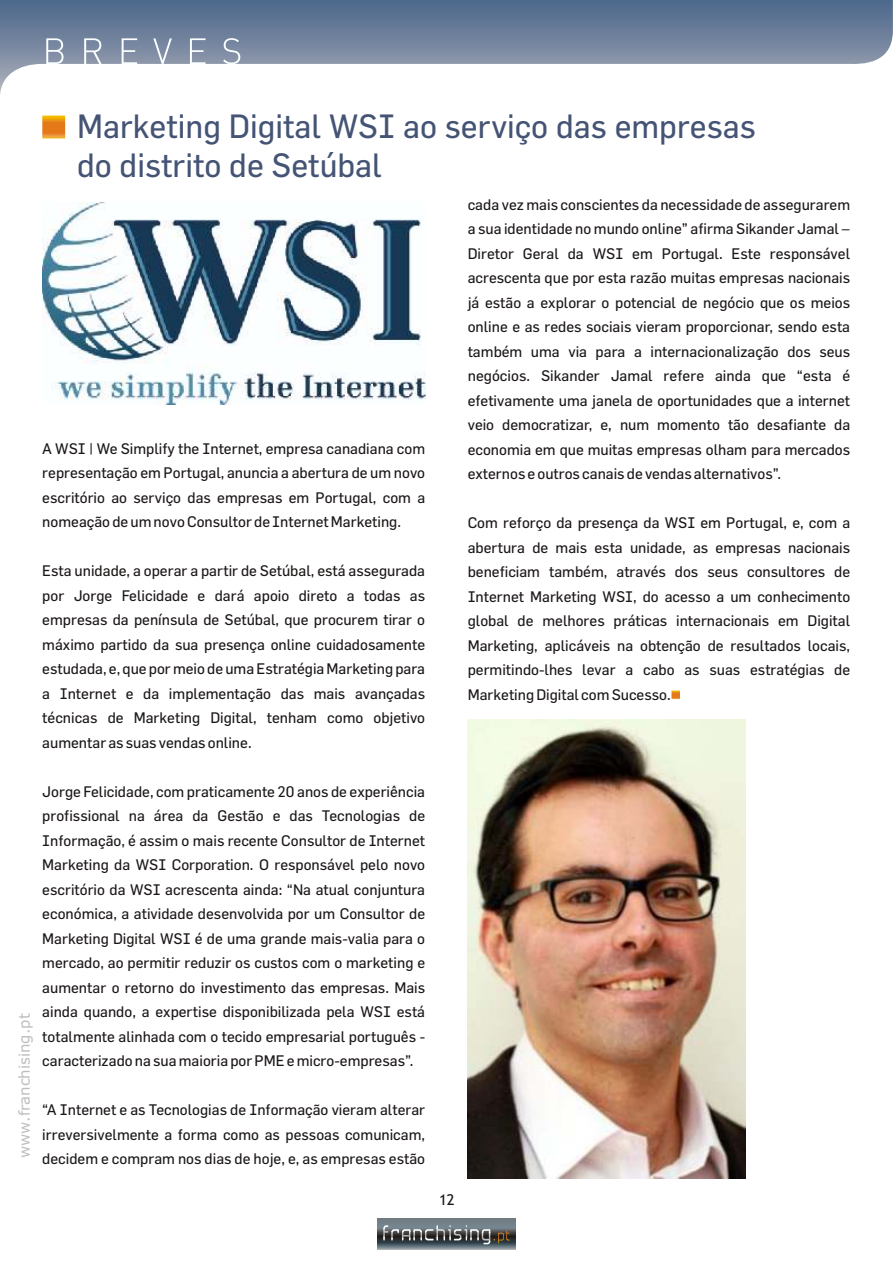
<style>
.page{position:relative;width:894px;height:1263px;background:#fff}
.page>*{position:absolute;margin:0;border:0;box-sizing:border-box;transform-origin:0 0}
.t1{font:33px/38.5px "Flama";color:#455475}
.t2{font:15px/24.5px "Flama";color:#1c1717;text-align:justify}
.t3{font:15px "Verdana";color:#bfbfc2}
.t4{font:15px "Trebuchet MS";color:#1c1717}
</style>
<div class="page">
<img style="left:0;top:0;width:893px;height:94px">
<img style="left:42px;top:116px;width:23px;height:22px">
<svg style="left:46px;top:38px;width:194px;height:26px;background:#919db1"></svg>
<img style="left:377px;top:1219px;width:139px;height:31px">
<svg style="left:383px;top:1225px;width:127px;height:19px;background:#626769"></svg>
<svg style="left:672px;top:691px;width:8px;height:8px"></svg>
<img style="left:42px;top:203px;width:383px;height:202px">
<img style="left:468px;top:720px;width:277px;height:458px">
<p class="t3" style="left:18px;top:1158px;width:146px;rotate:-90deg">www.franchising.pt</p>
<h1 class="t1" style="left:77px;top:109px;width:680px">Marketing Digital WSI ao serviço das empresas do distrito de Setúbal</h1>
<p class="t2" style="left:42px;top:437px;width:384px">A WSI | We Simplify the Internet, empresa canadiana com representação em Portugal, anuncia a abertura de um novo escritório ao serviço das empresas em Portugal, com a nomeação de um novo Consultor de Internet Marketing.</p>
<p class="t2" style="left:42px;top:560px;width:384px">Esta unidade, a operar a partir de Setúbal, está assegurada por Jorge Felicidade e dará apoio direto a todas as empresas da península de Setúbal, que procurem tirar o máximo partido da sua presença online cuidadosamente estudada, e, que por meio de uma Estratégia Marketing para a Internet e da implementação das mais avançadas técnicas de Marketing Digital, tenham como objetivo aumentar as suas vendas online.</p>
<p class="t2" style="left:42px;top:780px;width:384px">Jorge Felicidade, com praticamente 20 anos de experiência profissional na área da Gestão e das Tecnologias de Informação, é assim o mais recente Consultor de Internet Marketing da WSI Corporation. O responsável pelo novo escritório da WSI acrescenta ainda: “Na atual conjuntura económica, a atividade desenvolvida por um Consultor de Marketing Digital WSI é de uma grande mais-valia para o mercado, ao permitir reduzir os custos com o marketing e aumentar o retorno do investimento das empresas. Mais ainda quando, a expertise disponibilizada pela WSI está totalmente alinhada com o tecido empresarial português - caracterizado na sua maioria por PME e micro-empresas”.</p>
<p class="t2" style="left:42px;top:1099px;width:384px">“A Internet e as Tecnologias de Informação vieram alterar irreversivelmente a forma como as pessoas comunicam, decidem e compram nos dias de hoje, e, as empresas estão</p>
<p class="t2" style="left:468px;top:193px;width:384px">cada vez mais conscientes da necessidade de assegurarem a sua identidade no mundo online” afirma Sikander Jamal – Diretor Geral da WSI em Portugal. Este responsável acrescenta que por esta razão muitas empresas nacionais já estão a explorar o potencial de negócio que os meios online e as redes sociais vieram proporcionar, sendo esta também uma via para a internacionalização dos seus negócios. Sikander Jamal refere ainda que “esta é efetivamente uma janela de oportunidades que a internet veio democratizar, e, num momento tão desafiante da economia em que muitas empresas olham para mercados externos e outros canais de vendas alternativos”.</p>
<p class="t2" style="left:468px;top:511px;width:384px">Com reforço da presença da WSI em Portugal, e, com a abertura de mais esta unidade, as empresas nacionais beneficiam também, através dos seus consultores de Internet Marketing WSI, do acesso a um conhecimento global de melhores práticas internacionais em Digital Marketing, aplicáveis na obtenção de resultados locais, permitindo-lhes levar a cabo as suas estratégias de Marketing Digital com Sucesso.</p>
<p class="t4" style="left:439px;top:1194px;width:17px">12</p>
</div>
